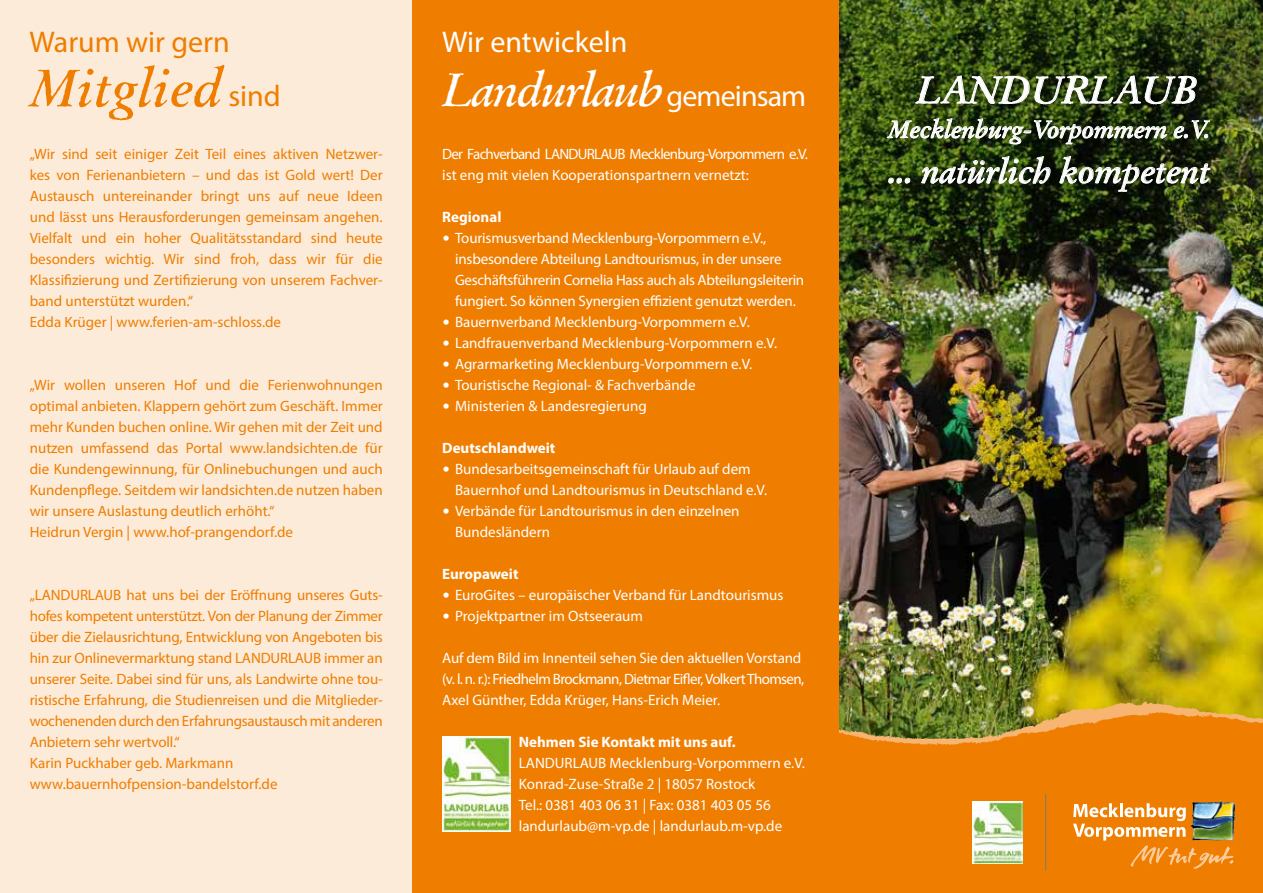
<style>
.page{position:relative;width:1263px;height:893px;background:#fff}
.page>*{position:absolute;margin:0;border:0;box-sizing:border-box;transform-origin:0 0}
.t1{font:italic 700 52.5px "Garamond Rough";color:#ef7d00}
.t2{font:italic 700 46.5px "Garamond Rough";letter-spacing:-.04em;color:#fff}
.t3{font:italic 700 37.5px "Garamond Rough";color:#fff}
.t4{font:italic 700 33px "Garamond Rough";color:#fff}
.t5{font:30px "Myriad Pro";color:#fff}
.t6{font:30px "Myriad Pro";color:#ef7d00}
.t7{font:italic 700 24px "Garamond Rough";color:#fff}
.t8{font:15px/21px "Myriad Pro";color:#ef7d00}
.t9{font:15px/21px "Myriad Pro";color:#fff}
.t10{font:15px/21px "Myriad Pro";letter-spacing:-.045em;color:#fff}
.t11{font:700 15px "Myriad Pro";color:#fff}
.s1{font-family:"Myriad Pro";font-weight:400;font-style:normal;font-size:30px}
.s2{font-family:"Garamond Rough";font-weight:700;font-style:italic}
</style>
<div class="page">
<div style="left:0;top:0;width:412px;height:893px;background:#fcebd9"></div>
<img style="left:838px;top:0;width:425px;height:701px">
<img style="left:838px;top:701px;width:425px;height:11px">
<img style="left:838px;top:712px;width:425px;height:181px">
<svg style="left:1073px;top:800px;width:160px;height:69px;background:#e09338"></svg>
<div style="left:884px;top:73px;width:333px;height:125px;background:#000;opacity:.5"></div>
<img style="left:915px;top:75px;width:282px;height:37px">
<img style="left:886px;top:118px;width:281px;height:27px">
<svg style="left:1173px;top:120px;width:37px;height:19px"></svg>
<svg style="left:888px;top:177px;width:22px;height:7px"></svg>
<img style="left:921px;top:156px;width:130px;height:29px">
<img style="left:1059px;top:156px;width:152px;height:36px">
<div style="left:412px;top:0;width:426px;height:893px;background:#ef7d00"></div>
<img style="left:972px;top:801px;width:51px;height:62px">
<hr style="left:1045px;top:794px;width:1px;height:76px;background:#7c7a79">
<img style="left:442px;top:737px;width:69px;height:94px">
<h3 class="t6" style="left:30px;top:24px;width:202px">Warum wir gern</h3>
<h1 class="t1" style="left:30px;top:56px;width:253px">Mitglied <span class="s1">sind</span></h1>
<p class="t8" style="left:30px;top:143px;width:354px">„Wir sind seit einiger Zeit Teil eines aktiven Netzwer&shy;kes von Ferienanbietern – und das ist Gold wert! Der Austausch untereinander bringt uns auf neue Ideen und lässt uns Herausforderungen gemeinsam angehen.<br>Vielfalt und ein hoher Qualitätsstandard sind heute besonders wichtig. Wir sind froh, dass wir für die Klassifizierung und Zertifizierung von unserem Fachver&shy;band unterstützt wurden.“<br>Edda Krüger | www.ferien-am-schloss.de</p>
<p class="t8" style="left:30px;top:374px;width:354px">„Wir wollen unseren Hof und die Ferienwohnungen optimal anbieten. Klappern gehört zum Geschäft. Immer mehr Kunden buchen online. Wir gehen mit der Zeit und nutzen umfassend das Portal www.landsichten.de für die Kundengewinnung, für Onlinebuchungen und auch Kundenpflege. Seitdem wir landsichten.de nutzen haben wir unsere Auslastung deutlich erhöht.“<br>Heidrun Vergin | www.hof-prangendorf.de</p>
<p class="t8" style="left:30px;top:584px;width:354px">„LANDURLAUB hat uns bei der Eröffnung unseres Guts&shy;hofes kompetent unterstützt. Von der Planung der Zimmer über die Zielausrichtung, Entwicklung von Angeboten bis hin zur Onlinevermarktung stand LANDURLAUB immer an unserer Seite. Dabei sind für uns, als Landwirte ohne tou&shy;ristische Erfahrung, die Studienreisen und die Mitglieder&shy;wochenenden durch den Erfahrungsaustausch mit anderen Anbietern sehr wertvoll.“<br>Karin Puckhaber geb. Markmann www.bauernhofpension-bandelstorf.de</p>
<h3 class="t5" style="left:442px;top:24px;width:187px">Wir entwickeln</h3>
<h2 class="t2" style="left:442px;top:62px;width:366px">Landurlaub<span class="s1">gemeinsam</span></h2>
<p class="t10" style="left:442px;top:143px;width:367px">Der Fachverband LANDURLAUB Mecklenburg-Vorpommern e.V. ist eng mit vielen Kooperationspartnern vernetzt:</p>
<p class="t11" style="left:442px;top:207px;width:61px">Regional</p>
<p class="t9" style="left:455px;top:227px;width:351px;text-indent:-13px"><span class="s2">•</span> Tourismusverband Mecklenburg-Vorpommern e.V., insbesondere Abteilung Landtourismus, in der unsere Geschäftsführerin Cornelia Hass auch als Abteilungsleiterin fungiert. So können Synergien effizient genutzt werden.</p>
<p class="t9" style="left:442px;top:311px;width:309px"><span class="s2">•</span> Bauernverband Mecklenburg-Vorpommern e.V.</p>
<p class="t9" style="left:442px;top:332px;width:336px"><span class="s2">•</span> Landfrauenverband Mecklenburg-Vorpommern e.V.</p>
<p class="t9" style="left:442px;top:353px;width:312px"><span class="s2">•</span> Agrarmarketing Mecklenburg-Vorpommern e.V.</p>
<p class="t9" style="left:442px;top:374px;width:255px"><span class="s2">•</span> Touristische Regional- &amp; Fachverbände</p>
<p class="t9" style="left:442px;top:395px;width:206px"><span class="s2">•</span> Ministerien &amp; Landesregierung</p>
<p class="t11" style="left:442px;top:438px;width:115px">Deutschlandweit</p>
<p class="t9" style="left:455px;top:458px;width:314px;text-indent:-13px"><span class="s2">•</span> Bundesarbeitsgemeinschaft für Urlaub auf dem<br>Bauernhof und Landtourismus in Deutschland e.V.</p>
<p class="t9" style="left:455px;top:500px;width:286px;text-indent:-13px"><span class="s2">•</span> Verbände für Landtourismus in den einzelnen<br>Bundesländern</p>
<p class="t11" style="left:442px;top:564px;width:78px">Europaweit</p>
<p class="t9" style="left:442px;top:584px;width:343px"><span class="s2">•</span> EuroGites – europäischer Verband für Landtourismus</p>
<p class="t9" style="left:442px;top:605px;width:202px"><span class="s2">•</span> Projektpartner im Ostseeraum</p>
<p class="t9" style="left:442px;top:647px;width:364px">Auf dem Bild im Innenteil sehen Sie den aktuellen Vorstand (v. l. n. r.): Friedhelm Brockmann, Dietmar Eifler, Volkert Thomsen,<br>Axel Günther, Edda Krüger, Hans-Erich Meier.</p>
<p class="t11" style="left:519px;top:732px;width:218px">Nehmen Sie Kontakt mit uns auf.</p>
<p class="t9" style="left:519px;top:752px;width:288px">LANDURLAUB Mecklenburg-Vorpommern e.V.<br>Konrad-Zuse-Straße 2 | 18057 Rostock<br>Tel.: 0381 403 06 31 | Fax: 0381 403 05 56 landurlaub@m-vp.de | landurlaub.m-vp.de</p>
<h3 class="t3" style="left:916px;top:67px;width:283px">LANDURLAUB</h3>
<h3 class="t7" style="left:888px;top:114px;width:323px">Mecklenburg-Vorpommern e.V.</h3>
<h3 class="t4" style="left:888px;top:151px;width:323px">... natürlich kompetent</h3>
</div>
